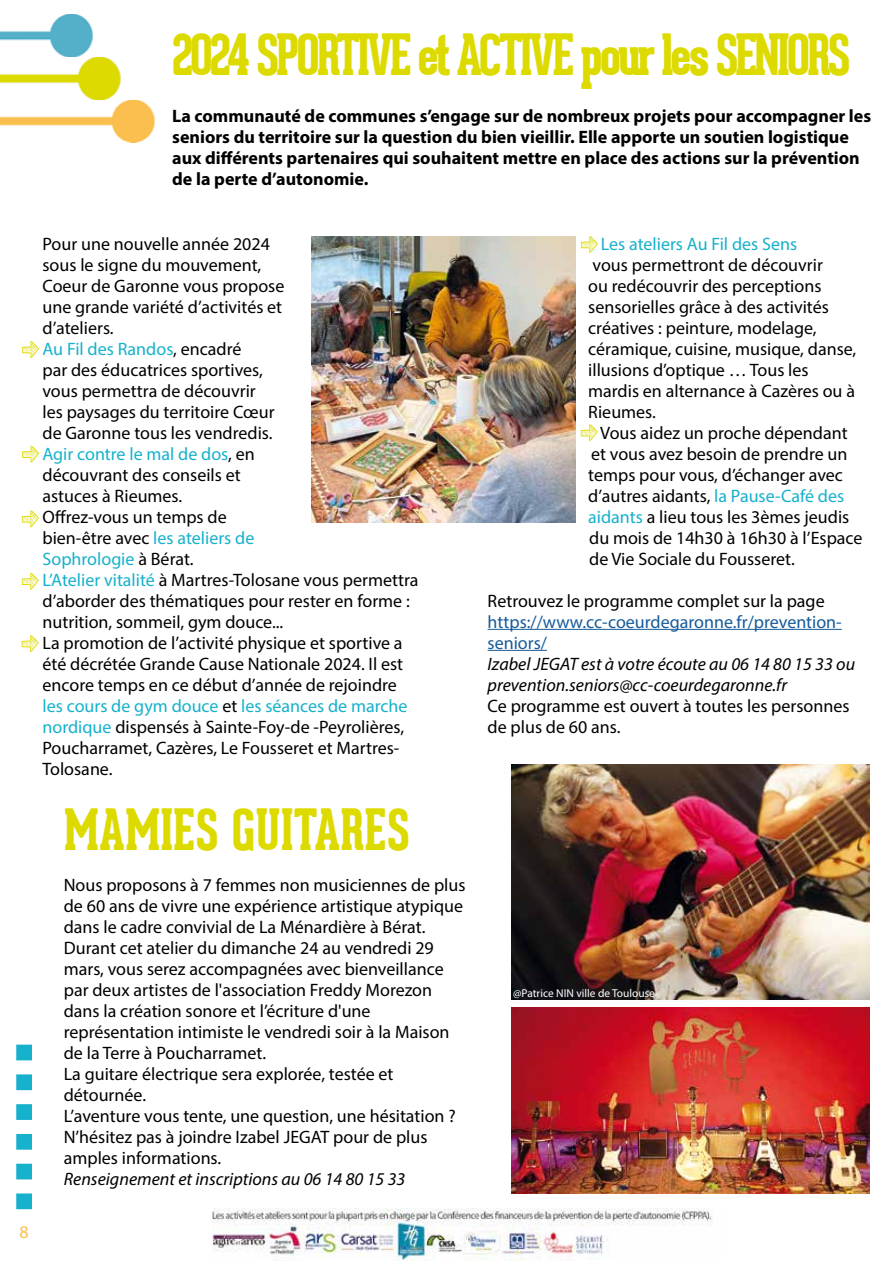
<style>
.page{position:relative;width:893px;height:1263px;background:#fff}
.page>*{position:absolute;margin:0;border:0;box-sizing:border-box;transform-origin:0 0}
.t1{font:800 55.65px "Geared Slab";letter-spacing:-.07em;color:#ddda00;scale:.89 1}
.t2{font:800 55.65px "Geared Slab";color:#ddda00;scale:.89 1}
.t3{font:18px/21px "Myriad Pro";color:#000}
.t4{font:700 18px/21px "Myriad Pro";color:#000}
.t5{font:italic 18px/21px "Myriad Pro";color:#000}
.t6{font:18px/21px "Myriad Pro";color:#165b9a}
.t7{font:18px "Myriad Pro";color:#16b1cc}
.t8{font:18px "Myriad Pro";color:#fabf4e}
.t9{font:11.4px "Myriad Pro";color:#fff}
.s1{color:#16b1cc}
</style>
<div class="page">
<img style="left:0;top:15px;width:93px;height:42px">
<img style="left:0;top:58px;width:121px;height:42px">
<img style="left:0;top:100px;width:155px;height:43px">
<hr style="left:488px;top:629px;width:354px;height:1px;background:#165b9a">
<hr style="left:488px;top:650px;width:59px;height:1px;background:#165b9a">
<div style="left:16px;top:1045px;width:16px;height:15px;background:#16b1cc"></div>
<div style="left:16px;top:1074px;width:16px;height:16px;background:#16b1cc;border:2px solid #16b1cc"></div>
<div style="left:16px;top:1104px;width:16px;height:16px;background:#16b1cc;border:2px solid #16b1cc"></div>
<div style="left:16px;top:1134px;width:16px;height:16px;background:#16b1cc;border:2px solid #16b1cc"></div>
<div style="left:16px;top:1164px;width:16px;height:15px;background:#16b1cc"></div>
<div style="left:16px;top:1193px;width:16px;height:16px;background:#16b1cc;border:2px solid #16b1cc"></div>
<img style="left:512px;top:764px;width:357px;height:236px">
<img style="left:311px;top:236px;width:264px;height:286px">
<img style="left:512px;top:1008px;width:357px;height:185px">
<img style="left:212px;top:1209px;width:500px;height:51px">
<svg style="left:22px;top:341px;width:17px;height:17px"></svg>
<svg style="left:22px;top:446px;width:17px;height:17px"></svg>
<svg style="left:22px;top:510px;width:17px;height:17px"></svg>
<svg style="left:22px;top:573px;width:17px;height:17px"></svg>
<svg style="left:22px;top:635px;width:17px;height:17px"></svg>
<svg style="left:581px;top:236px;width:17px;height:17px"></svg>
<svg style="left:581px;top:424px;width:17px;height:17px"></svg>
<h1 class="t1" style="left:172px;top:23px;width:764px">2024 SPORTIVE et ACTIVE pour les SENIORS</h1>
<p class="t4" style="left:172px;top:105px;width:700px">La communauté de communes s’engage sur de nombreux projets pour accompagner les seniors du territoire sur la question du bien vieillir. Elle apporte un soutien logistique aux différents partenaires qui souhaitent mettre en place des actions sur la prévention de la perte d’autonomie.</p>
<p class="t3" style="left:43px;top:233px;width:377px">Pour une nouvelle année 2024<br>sous le signe du mouvement,<br>Coeur de Garonne vous propose<br>une grande variété d’activités et<br>d’ateliers.<br><span class="s1">Au Fil des Randos</span>, encadré<br>par des éducatrices sportives,<br>vous permettra de découvrir<br>les paysages du territoire Cœur<br>de Garonne tous les vendredis.<br><span class="s1">Agir contre le mal de dos</span>, en<br>découvrant des conseils et<br>astuces à Rieumes.<br>Offrez-vous un temps de<br>bien-être avec <span class="s1">les ateliers de<br>Sophrologie</span> à Bérat.<br><span class="s1">L’Atelier vitalité</span> à Martres-Tolosane vous permettra d’aborder des thématiques pour rester en forme : nutrition, sommeil, gym douce...<br>La promotion de l’activité physique et sportive a été décrétée Grande Cause Nationale 2024. Il est encore temps en ce début d’année de rejoindre <span class="s1">les cours de gym douce</span> et <span class="s1">les séances de marche nordique</span> dispensés à Sainte-Foy-de -Peyrolières, Poucharramet, Cazères, Le Fousseret et Martres-Tolosane.</p>
<p class="t7" style="left:601px;top:232px;width:198px">Les ateliers Au Fil des Sens</p>
<p class="t3" style="left:588px;top:254px;width:270px">vous permettront de découvrir<br>ou redécouvrir des perceptions sensorielles grâce à des activités créatives : peinture, modelage, céramique, cuisine, musique, danse, illusions d’optique … Tous les mardis en alternance à Cazères ou à<br>Rieumes.</p>
<p class="t3" style="left:588px;top:422px;width:276px;text-indent:12px">Vous aidez un proche dépendant et vous avez besoin de prendre un temps pour vous, d’échanger avec d’autres aidants, <span class="s1">la Pause-Café des aidants</span> a lieu tous les 3èmes jeudis du mois de 14h30 à 16h30 à l’Espace de Vie Sociale du Fousseret.</p>
<p class="t3" style="left:488px;top:590px;width:339px">Retrouvez le programme complet sur la page</p>
<p class="t6" style="left:488px;top:611px;width:356px">https://www.cc-coeurdegaronne.fr/prevention&shy;seniors/</p>
<p class="t5" style="left:488px;top:653px;width:369px">Izabel JEGAT est à votre écoute au 06 14 80 15 33 ou prevention.seniors@cc-coeurdegaronne.fr</p>
<p class="t3" style="left:488px;top:695px;width:363px">Ce programme est ouvert à toutes les personnes de plus de 60 ans.</p>
<h1 class="t2" style="left:64px;top:798px;width:391px">MAMIES GUITARES</h1>
<p class="t3" style="left:64px;top:874px;width:403px">Nous proposons à 7 femmes non musiciennes de plus de 60 ans de vivre une expérience artistique atypique dans le cadre convivial de La Ménardière à Bérat.<br>Durant cet atelier du dimanche 24 au vendredi 29 mars, vous serez accompagnées avec bienveillance par deux artistes de l'association Freddy Morezon dans la création sonore et l’écriture d'une représentation intimiste le vendredi soir à la Maison de la Terre à Poucharramet.<br>La guitare électrique sera explorée, testée et détournée.<br>L’aventure vous tente, une question, une hésitation ?<br>N’hésitez pas à joindre Izabel JEGAT pour de plus amples informations.</p>
<p class="t5" style="left:64px;top:1168px;width:343px">Renseignement et inscriptions au 06 14 80 15 33</p>
<p class="t9" style="left:513px;top:986px;width:143px">@Patrice NIN ville de Toulouse</p>
<p class="t8" style="left:19px;top:1220px;width:11px">8</p>
</div>
